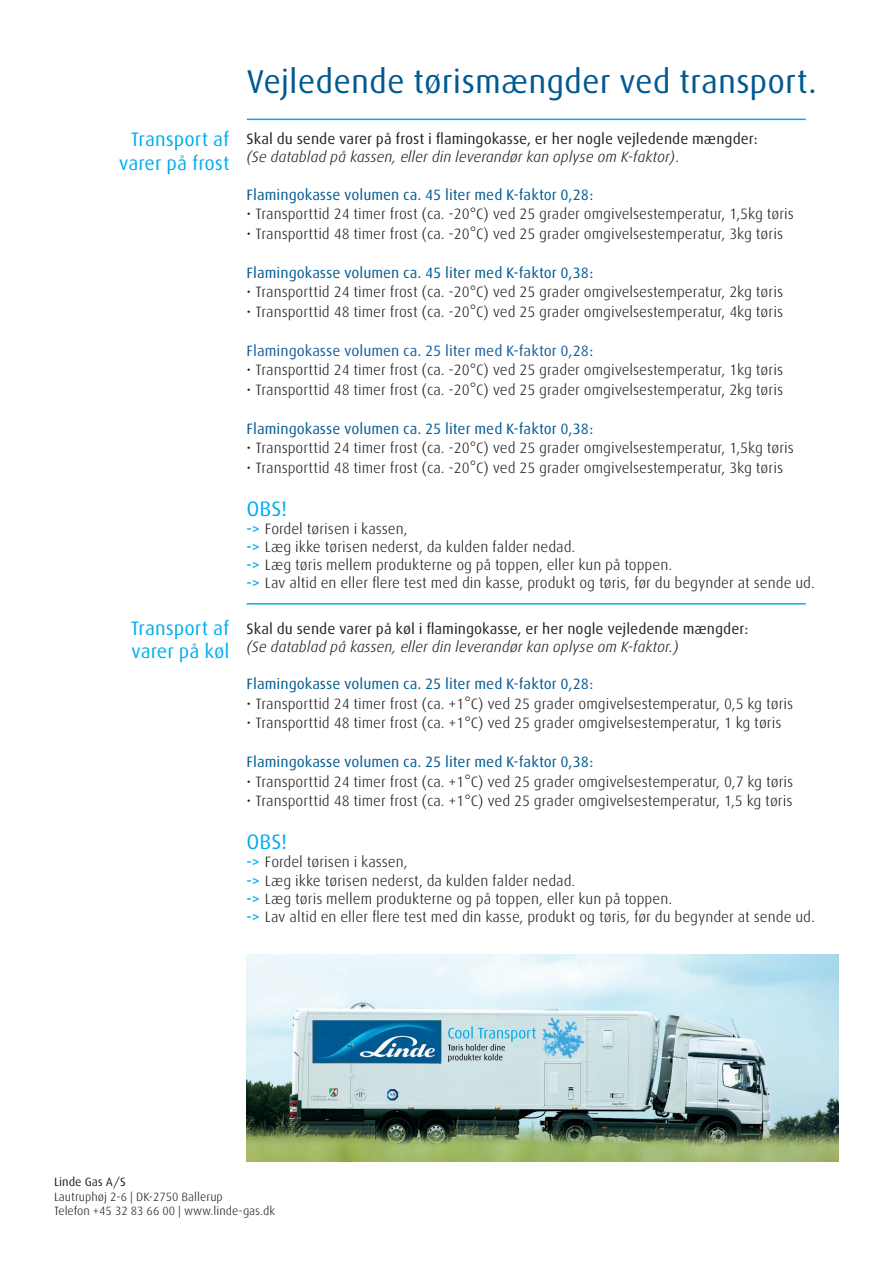
<style>
.page{position:relative;width:893px;height:1263px;background:#fff}
.page>*{position:absolute;margin:0;border:0;box-sizing:border-box;transform-origin:0 0}
.t1{font:33px "Linde Dax Global";color:#005992}
.t2{font:21px "Linde Dax Global";letter-spacing:-.005em;color:#00aeef}
.t3{font:19.5px/23.4px "Linde Dax Global";color:#00aeef;text-align:right}
.t4{font:300 15px "Linde Dax Global";color:#231f20}
.t5{font:15px "Linde Dax Global";color:#005992}
.t6{font:15px "Linde Dax Global";color:#231f20}
.t7{font:italic 300 15px "Linde Dax Global";color:#231f20}
.t8{font:15px "Linde Dax Global";color:#175d9e}
._11__Address{font:300 12px "Linde Dax Global";color:#231f20}
._11__Address-2{font:12px "Linde Dax Global";color:#231f20}
.s1{color:#000}
.s2{font-weight:500;color:#00aeef}
</style>
<div class="page">
<img style="left:247px;top:955px;width:591px;height:206px">
<hr style="left:247px;top:603px;width:559px;height:2px;background:#00aeef">
<hr style="left:247px;top:119px;width:559px;height:1px;background:#00aeef">
<p class="t3" style="left:119px;top:128px;width:112px">Transport af varer på frost</p>
<p class="t3" style="left:131px;top:616px;width:100px;text-align:left">Transport af varer på køl</p>
<p class="t1" style="left:247px;top:62px;width:572px">Vejledende tørismængder ved transport.</p>
<p class="t6" style="left:247px;top:130px;width:513px">Skal du sende varer på frost i flamingokasse, er her nogle vejledende mængder:</p>
<p class="t7" style="left:247px;top:148px;width:434px">(Se datablad på kassen, eller din leverandør kan oplyse om K-faktor).</p>
<p class="t5" style="left:247px;top:186px;width:348px">Flamingokasse volumen ca. 45 liter med K-faktor 0,28:</p>
<p class="t4" style="left:247px;top:205px;width:549px">• Transporttid 24 timer frost (ca. -20<span class="s1">°</span>C) ved 25 grader omgivelsestemperatur, 1,5kg tøris</p>
<p class="t4" style="left:247px;top:225px;width:538px">• Transporttid 48 timer frost (ca. -20<span class="s1">°</span>C) ved 25 grader omgivelsestemperatur, 3kg tøris</p>
<p class="t5" style="left:247px;top:264px;width:348px">Flamingokasse volumen ca. 45 liter med K-faktor 0,38:</p>
<p class="t4" style="left:247px;top:283px;width:538px">• Transporttid 24 timer frost (ca. -20<span class="s1">°</span>C) ved 25 grader omgivelsestemperatur, 2kg tøris</p>
<p class="t4" style="left:247px;top:303px;width:538px">• Transporttid 48 timer frost (ca. -20<span class="s1">°</span>C) ved 25 grader omgivelsestemperatur, 4kg tøris</p>
<p class="t8" style="left:247px;top:342px;width:348px">Flamingokasse volumen ca. 25 liter med K-faktor 0,28:</p>
<p class="t4" style="left:247px;top:361px;width:538px">• Transporttid 24 timer frost (ca. -20<span class="s1">°</span>C) ved 25 grader omgivelsestemperatur, 1kg tøris</p>
<p class="t4" style="left:247px;top:381px;width:538px">• Transporttid 48 timer frost (ca. -20<span class="s1">°</span>C) ved 25 grader omgivelsestemperatur, 2kg tøris</p>
<p class="t5" style="left:247px;top:420px;width:348px">Flamingokasse volumen ca. 25 liter med K-faktor 0,38:</p>
<p class="t4" style="left:247px;top:439px;width:549px">• Transporttid 24 timer frost (ca. -20<span class="s1">°</span>C) ved 25 grader omgivelsestemperatur, 1,5kg tøris</p>
<p class="t4" style="left:247px;top:459px;width:538px">• Transporttid 48 timer frost (ca. -20<span class="s1">°</span>C) ved 25 grader omgivelsestemperatur, 3kg tøris</p>
<p class="t2" style="left:247px;top:496px;width:42px">OBS!</p>
<p class="t4" style="left:247px;top:520px;width:162px"><span class="s2">-&gt;</span> Fordel tørisen i kassen,</p>
<p class="t4" style="left:247px;top:538px;width:330px"><span class="s2">-&gt;</span> Læg ikke tørisen nederst, da kulden falder nedad.</p>
<p class="t4" style="left:247px;top:556px;width:427px"><span class="s2">-&gt;</span> Læg tøris mellem produkterne og på toppen, eller kun på toppen.</p>
<p class="t4" style="left:247px;top:574px;width:570px"><span class="s2">-&gt;</span> Lav altid en eller flere test med din kasse, produkt og tøris, før du begynder at sende ud.</p>
<p class="t6" style="left:247px;top:620px;width:503px">Skal du sende varer på køl i flamingokasse, er her nogle vejledende mængder:</p>
<p class="t7" style="left:247px;top:638px;width:434px">(Se datablad på kassen, eller din leverandør kan oplyse om K-faktor.)</p>
<p class="t5" style="left:247px;top:675px;width:348px">Flamingokasse volumen ca. 25 liter med K-faktor 0,28:</p>
<p class="t4" style="left:247px;top:695px;width:548px">• Transporttid 24 timer frost (ca. +1<span class="s1">°</span>C) ved 25 grader omgivelsestemperatur, 0,5 kg tøris</p>
<p class="t4" style="left:247px;top:714px;width:536px">• Transporttid 48 timer frost (ca. +1<span class="s1">°</span>C) ved 25 grader omgivelsestemperatur, 1 kg tøris</p>
<p class="t5" style="left:247px;top:753px;width:348px">Flamingokasse volumen ca. 25 liter med K-faktor 0,38:</p>
<p class="t4" style="left:247px;top:773px;width:548px">• Transporttid 24 timer frost (ca. +1<span class="s1">°</span>C) ved 25 grader omgivelsestemperatur, 0,7 kg tøris</p>
<p class="t4" style="left:247px;top:792px;width:547px">• Transporttid 48 timer frost (ca. +1<span class="s1">°</span>C) ved 25 grader omgivelsestemperatur, 1,5 kg tøris</p>
<p class="t2" style="left:247px;top:830px;width:42px">OBS!</p>
<p class="t4" style="left:247px;top:853px;width:162px"><span class="s2">-&gt;</span> Fordel tørisen i kassen,</p>
<p class="t4" style="left:247px;top:871px;width:330px"><span class="s2">-&gt;</span> Læg ikke tørisen nederst, da kulden falder nedad.</p>
<p class="t4" style="left:247px;top:889px;width:427px"><span class="s2">-&gt;</span> Læg tøris mellem produkterne og på toppen, eller kun på toppen.</p>
<p class="t4" style="left:247px;top:907px;width:570px"><span class="s2">-&gt;</span> Lav altid en eller flere test med din kasse, produkt og tøris, før du begynder at sende ud.</p>
<p class="_11__Address-2" style="left:54px;top:1175px;width:73px">Linde Gas A/S</p>
<p class="_11__Address" style="left:54px;top:1189px;width:170px">Lautruphøj 2-6 | DK-2750 Ballerup</p>
<p class="_11__Address" style="left:54px;top:1204px;width:223px">Telefon +45 32 83 66 00 | www.linde-gas.dk</p>
</div>
